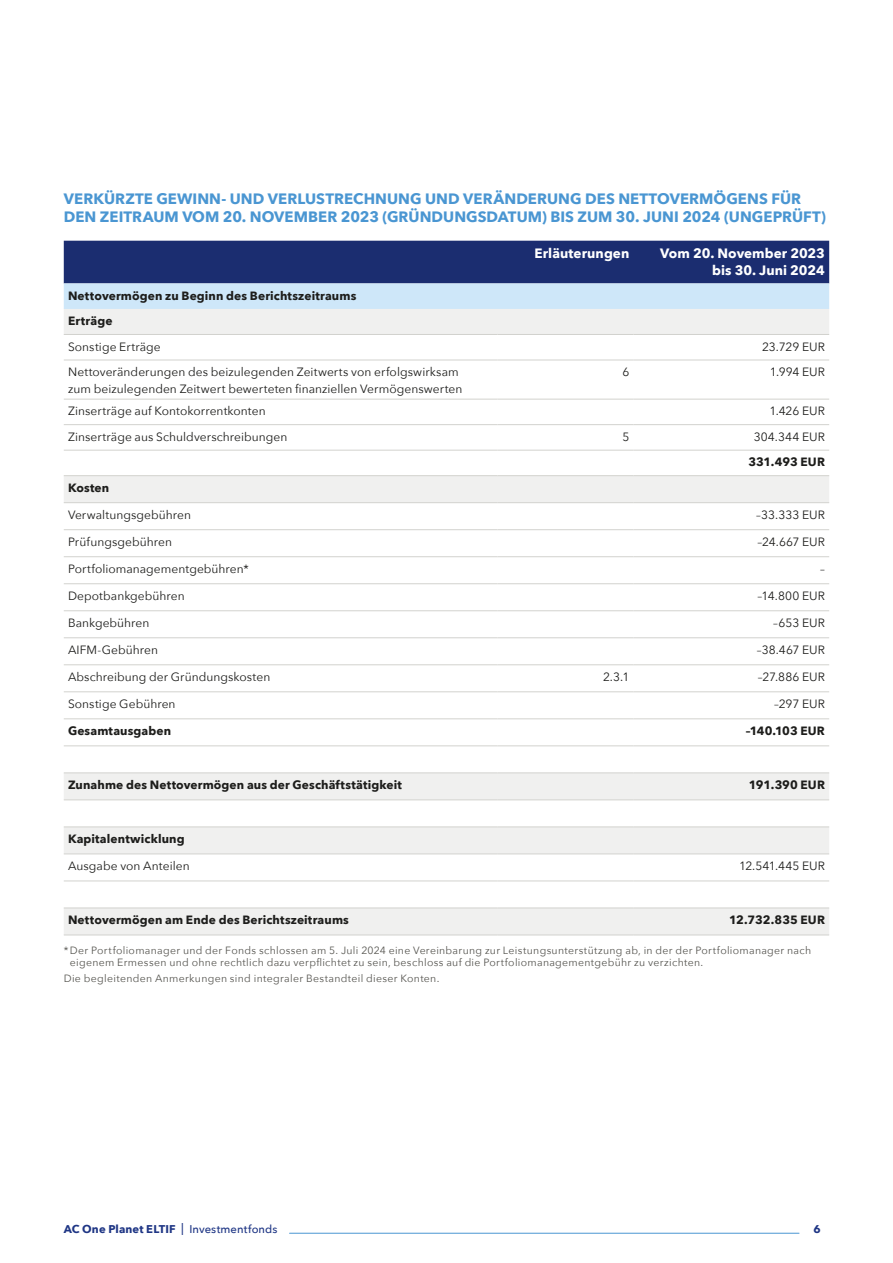
<style>
.page{position:relative;width:893px;height:1263px;background:#fff}
.page>*{position:absolute;margin:0;border:0;box-sizing:border-box;transform-origin:0 0}
.t1{font:700 15px/18.3px "Avenir Next";letter-spacing:.005em;color:#4a96d2}
.t2{font:700 13.5px/16.5px "Avenir Next";letter-spacing:.005em;color:#fff;text-align:right}
.t3{font:12px/16.5px "Avenir Next";letter-spacing:.005em;color:#1d1d1b}
.t4{font:700 12px/25.5px "Avenir Next";letter-spacing:.01em;color:#1d1d1b}
.t5{font:700 11.25px "Avenir Next";letter-spacing:.01em;color:#1f3685}
.t6{font:10.5px/12px "Avenir Next";letter-spacing:.03em;color:#575651}
.s1{font-weight:500;font-size:12px}
.s2{font-weight:500}
</style>
<div class="page">
<hr style="left:290px;top:1233px;width:509px;height:1px;background:#4a96d2">
<svg style="left:64px;top:241px;width:765px;height:68px;background:#5f73a3"></svg>
<svg style="left:64px;top:309px;width:765px;height:625px"></svg>
<svg style="left:64px;top:746px;width:765px;height:26px"></svg>
<svg style="left:64px;top:800px;width:765px;height:107px"></svg>
<hr style="left:64px;top:334px;width:433px;height:1px;background:#d2d2ce">
<hr style="left:497px;top:334px;width:137px;height:1px;background:#d2d2ce">
<hr style="left:634px;top:334px;width:195px;height:1px;background:#d2d2ce">
<hr style="left:64px;top:360px;width:433px;height:1px;background:#d2d2ce">
<hr style="left:497px;top:360px;width:137px;height:1px;background:#d2d2ce">
<hr style="left:634px;top:360px;width:195px;height:1px;background:#d2d2ce">
<hr style="left:64px;top:399px;width:433px;height:1px;background:#d2d2ce">
<hr style="left:497px;top:399px;width:137px;height:1px;background:#d2d2ce">
<hr style="left:634px;top:399px;width:195px;height:1px;background:#d2d2ce">
<hr style="left:64px;top:424px;width:433px;height:1px;background:#d2d2ce">
<hr style="left:497px;top:424px;width:137px;height:1px;background:#d2d2ce">
<hr style="left:634px;top:424px;width:195px;height:1px;background:#d2d2ce">
<hr style="left:64px;top:450px;width:433px;height:1px;background:#d2d2ce">
<hr style="left:497px;top:450px;width:137px;height:1px;background:#d2d2ce">
<hr style="left:634px;top:450px;width:195px;height:1px;background:#d2d2ce">
<hr style="left:64px;top:475px;width:433px;height:1px;background:#d2d2ce">
<hr style="left:497px;top:475px;width:137px;height:1px;background:#d2d2ce">
<hr style="left:634px;top:475px;width:195px;height:1px;background:#d2d2ce">
<hr style="left:64px;top:502px;width:433px;height:1px;background:#d2d2ce">
<hr style="left:497px;top:502px;width:137px;height:1px;background:#d2d2ce">
<hr style="left:634px;top:502px;width:195px;height:1px;background:#d2d2ce">
<hr style="left:64px;top:529px;width:433px;height:1px;background:#d2d2ce">
<hr style="left:497px;top:529px;width:137px;height:1px;background:#d2d2ce">
<hr style="left:634px;top:529px;width:195px;height:1px;background:#d2d2ce">
<hr style="left:64px;top:556px;width:433px;height:1px;background:#d2d2ce">
<hr style="left:497px;top:556px;width:137px;height:1px;background:#d2d2ce">
<hr style="left:634px;top:556px;width:195px;height:1px;background:#d2d2ce">
<hr style="left:64px;top:583px;width:433px;height:1px;background:#d2d2ce">
<hr style="left:497px;top:583px;width:137px;height:1px;background:#d2d2ce">
<hr style="left:634px;top:583px;width:195px;height:1px;background:#d2d2ce">
<hr style="left:64px;top:610px;width:433px;height:1px;background:#d2d2ce">
<hr style="left:497px;top:610px;width:137px;height:1px;background:#d2d2ce">
<hr style="left:634px;top:610px;width:195px;height:1px;background:#d2d2ce">
<hr style="left:64px;top:637px;width:433px;height:1px;background:#d2d2ce">
<hr style="left:497px;top:637px;width:137px;height:1px;background:#d2d2ce">
<hr style="left:634px;top:637px;width:195px;height:1px;background:#d2d2ce">
<hr style="left:64px;top:664px;width:433px;height:1px;background:#d2d2ce">
<hr style="left:497px;top:664px;width:137px;height:1px;background:#d2d2ce">
<hr style="left:634px;top:664px;width:195px;height:1px;background:#d2d2ce">
<hr style="left:64px;top:691px;width:433px;height:1px;background:#d2d2ce">
<hr style="left:497px;top:691px;width:137px;height:1px;background:#d2d2ce">
<hr style="left:634px;top:691px;width:195px;height:1px;background:#d2d2ce">
<hr style="left:64px;top:718px;width:433px;height:1px;background:#d2d2ce">
<hr style="left:497px;top:718px;width:137px;height:1px;background:#d2d2ce">
<hr style="left:634px;top:718px;width:195px;height:1px;background:#d2d2ce">
<hr style="left:64px;top:745px;width:433px;height:1px;background:#d2d2ce">
<hr style="left:497px;top:745px;width:137px;height:1px;background:#d2d2ce">
<hr style="left:634px;top:745px;width:195px;height:1px;background:#d2d2ce">
<hr style="left:64px;top:826px;width:433px;height:1px;background:#d2d2ce">
<hr style="left:497px;top:826px;width:137px;height:1px;background:#d2d2ce">
<hr style="left:634px;top:826px;width:195px;height:1px;background:#d2d2ce">
<hr style="left:64px;top:853px;width:433px;height:1px;background:#d2d2ce">
<hr style="left:497px;top:853px;width:137px;height:1px;background:#d2d2ce">
<hr style="left:634px;top:853px;width:195px;height:1px;background:#d2d2ce">
<hr style="left:64px;top:880px;width:433px;height:1px;background:#d2d2ce">
<hr style="left:497px;top:880px;width:137px;height:1px;background:#d2d2ce">
<hr style="left:634px;top:880px;width:195px;height:1px;background:#d2d2ce">
<hr style="left:64px;top:907px;width:433px;height:1px;background:#d2d2ce">
<hr style="left:497px;top:907px;width:137px;height:1px;background:#d2d2ce">
<hr style="left:634px;top:907px;width:195px;height:1px;background:#d2d2ce">
<hr style="left:64px;top:934px;width:433px;height:1px;background:#d2d2ce">
<hr style="left:497px;top:934px;width:137px;height:1px;background:#d2d2ce">
<hr style="left:634px;top:934px;width:195px;height:1px;background:#d2d2ce">
<hr style="left:64px;top:772px;width:433px;height:1px;background:#d2d2ce">
<hr style="left:497px;top:772px;width:137px;height:1px;background:#d2d2ce">
<hr style="left:634px;top:772px;width:195px;height:1px;background:#d2d2ce">
<hr style="left:64px;top:799px;width:433px;height:1px;background:#d2d2ce">
<hr style="left:497px;top:799px;width:137px;height:1px;background:#d2d2ce">
<hr style="left:634px;top:799px;width:195px;height:1px;background:#d2d2ce">
<p class="t1" style="left:64px;top:189px;width:764px">VERKÜRZTE GEWINN- UND VERLUSTRECHNUNG UND VERÄNDERUNG DES NETTOVERMÖGENS FÜR<br>DEN ZEITRAUM VOM 20. NOVEMBER 2023 (GRÜNDUNGSDATUM) BIS ZUM 30. JUNI 2024 (UNGEPRÜFT)</p>
<p class="t2" style="left:534px;top:245px;width:96px">Erläuterungen</p>
<p class="t2" style="left:660px;top:245px;width:166px">Vom 20. November 2023 bis 30. Juni 2024</p>
<p class="t4" style="left:68px;top:283px;width:290px">Nettovermögen zu Beginn des Berichtszeitraums<br>Erträge</p>
<p class="t3" style="left:68px;top:338px;width:94px">Sonstige Erträge</p>
<p class="t3" style="left:762px;top:338px;width:64px">23.729 EUR</p>
<p class="t3" style="left:68px;top:363px;width:396px">Nettoveränderungen des beizulegenden Zeitwerts von erfolgswirksam zum beizulegenden Zeitwert bewerteten finanziellen Vermögenswerten</p>
<p class="t3" style="left:622px;top:363px;width:8px">6</p>
<p class="t3" style="left:770px;top:363px;width:57px">1.994 EUR</p>
<p class="t3" style="left:68px;top:402px;width:199px">Zinserträge auf Kontokorrentkonten</p>
<p class="t3" style="left:769px;top:402px;width:57px">1.426 EUR</p>
<p class="t3" style="left:68px;top:428px;width:221px">Zinserträge aus Schuldverschreibungen</p>
<p class="t3" style="left:622px;top:428px;width:8px">5</p>
<p class="t3" style="left:754px;top:428px;width:73px">304.344 EUR</p>
<p class="t4" style="left:748px;top:449px;width:78px">331.493 EUR</p>
<p class="t4" style="left:68px;top:475px;width:43px">Kosten</p>
<p class="t3" style="left:68px;top:506px;width:125px">Verwaltungsgebühren</p>
<p class="t3" style="left:756px;top:506px;width:70px">–33.333 EUR</p>
<p class="t3" style="left:68px;top:533px;width:105px">Prüfungsgebühren</p>
<p class="t3" style="left:758px;top:533px;width:69px">–24.667 EUR</p>
<p class="t3" style="left:68px;top:560px;width:182px">Portfoliomanagementgebühren*</p>
<p class="t3" style="left:820px;top:560px;width:6px">–</p>
<p class="t3" style="left:68px;top:587px;width:118px">Depotbankgebühren</p>
<p class="t3" style="left:757px;top:587px;width:69px">–14.800 EUR</p>
<p class="t3" style="left:68px;top:614px;width:83px">Bankgebühren</p>
<p class="t3" style="left:773px;top:614px;width:53px">–653 EUR</p>
<p class="t3" style="left:68px;top:641px;width:91px">AIFM-Gebühren</p>
<p class="t3" style="left:757px;top:641px;width:70px">–38.467 EUR</p>
<p class="t3" style="left:68px;top:668px;width:204px">Abschreibung der Gründungskosten</p>
<p class="t3" style="left:603px;top:668px;width:28px">2.3.1</p>
<p class="t3" style="left:758px;top:668px;width:69px">–27.886 EUR</p>
<p class="t3" style="left:68px;top:695px;width:109px">Sonstige Gebühren</p>
<p class="t3" style="left:774px;top:695px;width:52px">–297 EUR</p>
<p class="t4" style="left:68px;top:718px;width:105px">Gesamtausgaben</p>
<p class="t4" style="left:746px;top:718px;width:81px">–140.103 EUR</p>
<p class="t4" style="left:68px;top:772px;width:335px">Zunahme des Nettovermögen aus der Geschäftstätigkeit</p>
<p class="t4" style="left:749px;top:772px;width:78px">191.390 EUR</p>
<p class="t4" style="left:68px;top:826px;width:118px">Kapitalentwicklung</p>
<p class="t3" style="left:68px;top:857px;width:123px">Ausgabe von Anteilen</p>
<p class="t3" style="left:739px;top:857px;width:87px">12.541.445 EUR</p>
<p class="t4" style="left:68px;top:907px;width:282px">Nettovermögen am Ende des Berichtszeitraums</p>
<p class="t4" style="left:729px;top:907px;width:97px">12.732.835 EUR</p>
<p class="t6" style="left:70px;top:944px;width:743px;text-indent:-6px">*Der Portfoliomanager und der Fonds schlossen am 5. Juli 2024 eine Vereinbarung zur Leistungsunterstützung ab, in der der Portfoliomanager nach eigenem Ermessen und ohne rechtlich dazu verpflichtet zu sein, beschloss auf die Portfoliomanagementgebühr zu verzichten.</p>
<p class="t6" style="left:64px;top:972px;width:377px">Die begleitenden Anmerkungen sind integraler Bestandteil dieser Konten.</p>
<p class="t5" style="left:64px;top:1219px;width:215px">AC One Planet ELTIF <span class="s1">|</span> <span class="s2">Investmentfonds</span></p>
<p class="t5" style="left:813px;top:1219px;width:9px">6</p>
</div>
